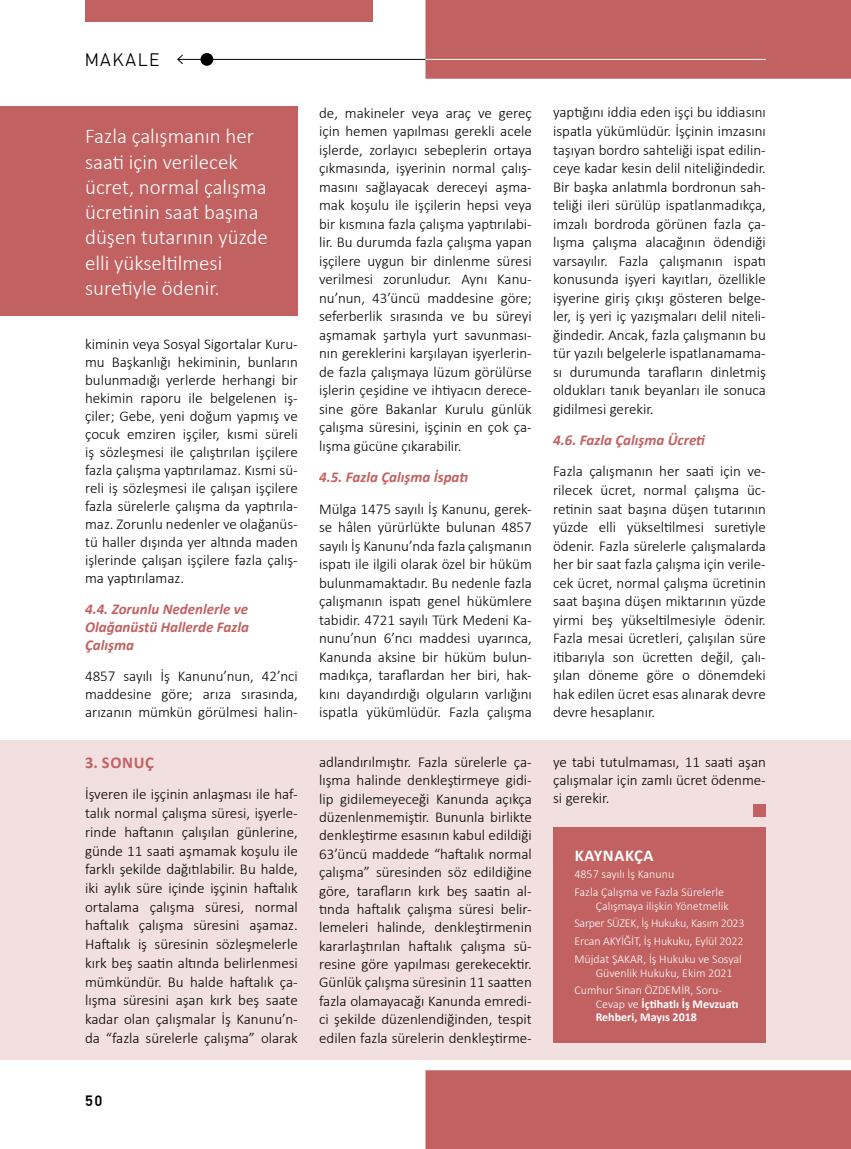
<style>
.page{position:relative;width:851px;height:1149px;background:#fff}
.page>*{position:absolute;margin:0;border:0;box-sizing:border-box;transform-origin:0 0}
.t1{font:300 21px/25.2px "Calibri";color:#fff}
.t2{font:300 18px "PF Din Text Pro";letter-spacing:.1em;color:#000}
.t3{font:700 16.5px "Calibri";letter-spacing:.04em;color:#fff}
.t4{font:700 16.5px "Calibri";letter-spacing:.04em;color:#c16161}
.t5{font:300 15px/18.5px "Calibri";color:#000;text-align:justify}
.t6{font:italic 700 15px/18px "Calibri";color:#c16161;text-align:justify}
.t7{font:500 15px "PF Din Text Pro";color:#000}
.t8{font:300 12px/17.7px "Calibri";color:#fff}
.t9{font:700 12px/13.5px "Calibri";color:#fff}
.s1{font-weight:300}
</style>
<div class="page">
<svg style="left:425px;top:0;width:425px;height:1148px"></svg>
<div style="left:85px;top:0;width:288px;height:21px;background:#c16161"></div>
<hr style="left:178px;top:59px;width:587px;height:1px;background:#fff">
<div style="left:200px;top:53px;width:13px;height:13px;background:#000;border-radius:50%"></div>
<hr style="left:178px;top:59px;width:247px;height:1px;background:#000">
<svg style="left:177px;top:54px;width:6px;height:10px"></svg>
<div style="left:0;top:740px;width:850px;height:319px;background:#f2dfdf"></div>
<div style="left:553px;top:826px;width:212px;height:216px;background:#c16161"></div>
<div style="left:753px;top:803px;width:12px;height:13px;background:#c16161"></div>
<div style="left:0;top:106px;width:298px;height:210px;background:#c16161"></div>
<p class="t2" style="left:85px;top:50px;width:76px">MAKALE</p>
<h1 class="t1" style="left:85px;top:124px;width:184px">Fazla çalışmanın her saati için verilecek ücret, normal çalışma ücretinin saat başına düşen tutarının yüzde elli yükseltilmesi suretiyle ödenir.</h1>
<p class="t5" style="left:85px;top:334px;width:214px;line-height:18px">kiminin veya Sosyal Sigortalar Kuru&shy;mu Başkanlığı hekiminin, bunların bulunmadığı yerlerde herhangi bir hekimin raporu ile belgelenen iş&shy;çiler; Gebe, yeni doğum yapmış ve çocuk emziren işçiler, kısmi süreli iş sözleşmesi ile çalıştırılan işçilere fazla çalışma yaptırılamaz. Kısmi sü&shy;reli iş sözleşmesi ile çalışan işçilere fazla sürelerle çalışma da yaptırıla&shy;maz. Zorunlu nedenler ve olağanüs&shy;tü haller dışında yer altında maden işlerinde çalışan işçilere fazla çalış&shy;ma yaptırılamaz.</p>
<p class="t6" style="left:85px;top:599px;width:165px">4.4. Zorunlu Nedenlerle ve Olağanüstü Hallerde Fazla Çalışma</p>
<p class="t5" style="left:85px;top:667px;width:214px;line-height:18px">4857 sayılı İş Kanunu’nun, 42’nci maddesine göre; arıza sırasında, arızanın mümkün görülmesi halin-</p>
<p class="t4" style="left:85px;top:750px;width:70px">3. SONUÇ</p>
<p class="t5" style="left:85px;top:784px;width:214px">İşveren ile işçinin anlaşması ile haf&shy;talık normal çalışma süresi, işyerle&shy;rinde haftanın çalışılan günlerine, günde 11 saati aşmamak koşulu ile farklı şekilde dağıtılabilir. Bu halde, iki aylık süre içinde işçinin haftalık ortalama çalışma süresi, normal haftalık çalışma süresini aşamaz.<br>Haftalık iş süresinin sözleşmelerle kırk beş saatin altında belirlenmesi mümkündür. Bu halde haftalık ça&shy;lışma süresini aşan kırk beş saate kadar olan çalışmalar İş Kanunu’n&shy;da “fazla sürelerle çalışma” olarak</p>
<p class="t7" style="left:85px;top:1091px;width:19px">50</p>
<p class="t5" style="left:319px;top:103px;width:214px">de, makineler veya araç ve gereç için hemen yapılması gerekli acele işlerde, zorlayıcı sebeplerin ortaya çıkmasında, işyerinin normal çalış&shy;masını sağlayacak dereceyi aşma&shy;mak koşulu ile işçilerin hepsi veya bir kısmına fazla çalışma yaptırılabi&shy;lir. Bu durumda fazla çalışma yapan işçilere uygun bir dinlenme süresi verilmesi zorunludur. Aynı Kanu&shy;nu’nun, 43’üncü maddesine göre; seferberlik sırasında ve bu süreyi aşmamak şartıyla yurt savunması&shy;nın gereklerini karşılayan işyerlerin&shy;de fazla çalışmaya lüzum görülürse işlerin çeşidine ve ihtiyacın derece&shy;sine göre Bakanlar Kurulu günlük çalışma süresini, işçinin en çok ça&shy;lışma gücüne çıkarabilir.</p>
<p class="t6" style="left:319px;top:467px;width:151px">4.5. Fazla Çalışma İspatı</p>
<p class="t5" style="left:319px;top:499px;width:214px">Mülga 1475 sayılı İş Kanunu, gerek&shy;se hâlen yürürlükte bulunan 4857 sayılı İş Kanunu’nda fazla çalışmanın ispatı ile ilgili olarak özel bir hüküm bulunmamaktadır. Bu nedenle fazla çalışmanın ispatı genel hükümlere tabidir. 4721 sayılı Türk Medeni Ka&shy;nunu’nun 6’ncı maddesi uyarınca, Kanunda aksine bir hüküm bulun&shy;madıkça, taraflardan her biri, hak&shy;kını dayandırdığı olguların varlığını ispatla yükümlüdür. Fazla çalışma</p>
<p class="t5" style="left:553px;top:103px;width:214px">yaptığını iddia eden işçi bu iddiasını ispatla yükümlüdür. İşçinin imzasını taşıyan bordro sahteliği ispat edilin&shy;ceye kadar kesin delil niteliğindedir.<br>Bir başka anlatımla bordronun sah&shy;teliği ileri sürülüp ispatlanmadıkça, imzalı bordroda görünen fazla ça&shy;lışma çalışma alacağının ödendiği varsayılır. Fazla çalışmanın ispatı konusunda işyeri kayıtları, özellikle işyerine giriş çıkışı gösteren belge&shy;ler, iş yeri iç yazışmaları delil niteli&shy;ğindedir. Ancak, fazla çalışmanın bu tür yazılı belgelerle ispatlanamama&shy;sı durumunda tarafların dinletmiş oldukları tanık beyanları ile sonuca gidilmesi gerekir.</p>
<p class="t6" style="left:553px;top:430px;width:154px">4.6. Fazla Çalışma Ücreti</p>
<p class="t5" style="left:553px;top:462px;width:214px">Fazla çalışmanın her saati için ve&shy;rilecek ücret, normal çalışma üc&shy;retinin saat başına düşen tutarının yüzde elli yükseltilmesi suretiyle ödenir. Fazla sürelerle çalışmalarda her bir saat fazla çalışma için verile&shy;cek ücret, normal çalışma ücretinin saat başına düşen miktarının yüzde yirmi beş yükseltilmesiyle ödenir.<br>Fazla mesai ücretleri, çalışılan süre itibarıyla son ücretten değil, çalı&shy;şılan döneme göre o dönemdeki hak edilen ücret esas alınarak devre devre hesaplanır.</p>
<p class="t5" style="left:319px;top:752px;width:214px">adlandırılmıştır. Fazla sürelerle ça&shy;lışma halinde denkleştirmeye gidi&shy;lip gidilemeyeceği Kanunda açıkça düzenlenmemiştir. Bununla birlikte denkleştirme esasının kabul edildiği 63’üncü maddede “haftalık normal çalışma” süresinden söz edildiğine göre, tarafların kırk beş saatin al&shy;tında haftalık çalışma süresi belir&shy;lemeleri halinde, denkleştirmenin kararlaştırılan haftalık çalışma sü&shy;resine göre yapılması gerekecektir.<br>Günlük çalışma süresinin 11 saatten fazla olamayacağı Kanunda emredi&shy;ci şekilde düzenlendiğinden, tespit edilen fazla sürelerin denkleştirme-</p>
<p class="t5" style="left:553px;top:752px;width:214px;line-height:18px">ye tabi tutulmaması, 11 saati aşan çalışmalar için zamlı ücret ödenme&shy;si gerekir.</p>
<p class="t3" style="left:574px;top:843px;width:80px">KAYNA KÇA</p>
<p class="t8" style="left:574px;top:865px;width:151px">4857 sayılı İş Kanunu<br>Fazla Çalışma ve Fazla Sürelerle</p>
<p class="t8" style="left:574px;top:896px;width:171px;text-align:center">Çalışmaya ilişkin Yönetmelik<br>Sarper SÜZEK, İş Hukuku, Kasım 2023<br>Ercan AKYİĞİT, İş Hukuku, Eylül 2022<br>Müjdat ŞAKAR, İş Hukuku ve Sosyal</p>
<p class="t8" style="left:574px;top:963px;width:160px;text-indent:21px">Güvenlik Hukuku, Ekim 2021<br>Cumhur Sinan ÖZDEMİR, Soru-</p>
<p class="t9" style="left:595px;top:996px;width:144px"><span class="s1">Cevap ve</span> İçtihatlı İş Mevzuatı<br>Rehberi, Mayıs 2018</p>
</div>
